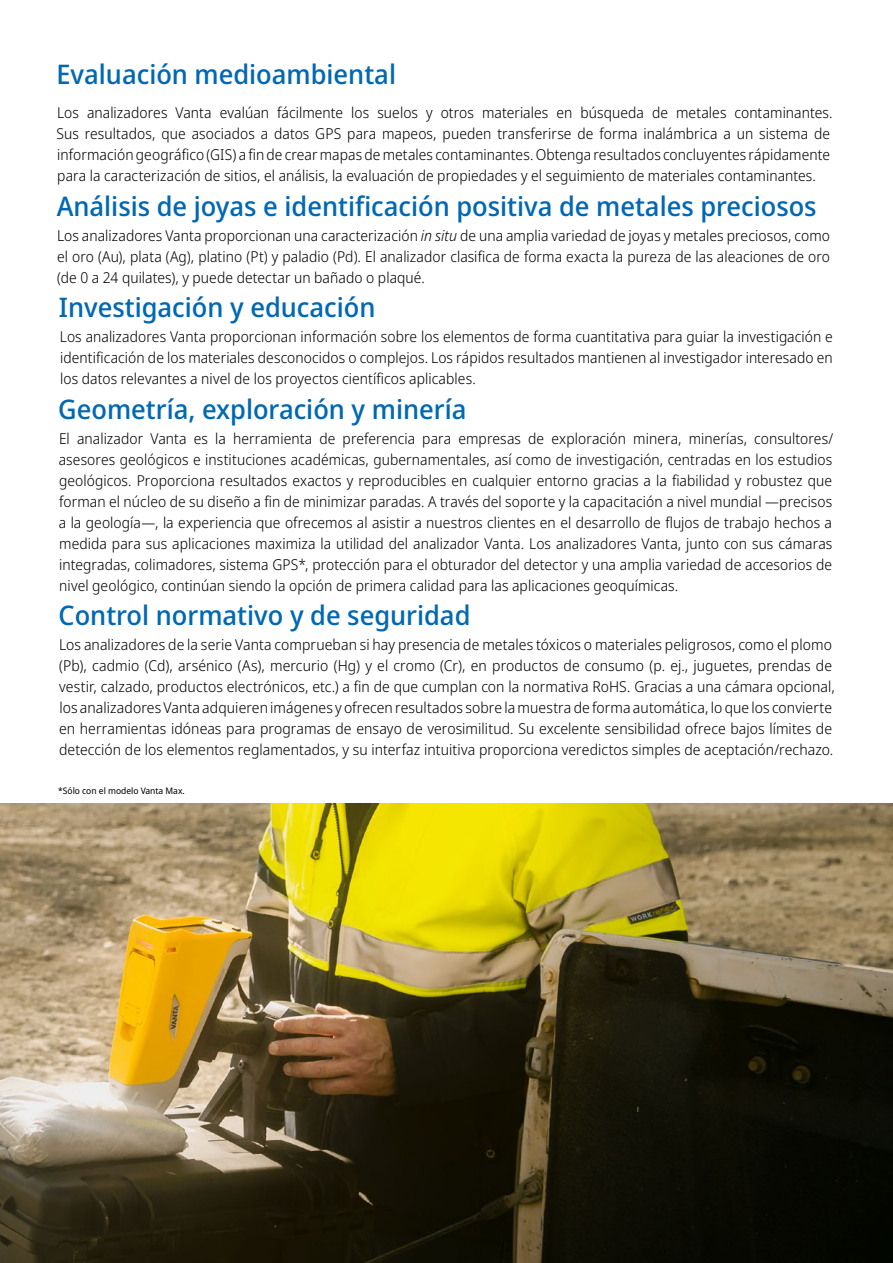
<style>
.page{position:relative;width:893px;height:1263px;background:#fff}
.page>*{position:absolute;margin:0;border:0;box-sizing:border-box;transform-origin:0 0}
.Subtitle_18{font:500 27px "Noto Sans Display";color:#0068b4}
.Text{font:300 15px/21px "Noto Sans Display";letter-spacing:.005em;color:#000;text-align:justify}
.t1{font:9px "Noto Sans Display";color:#000}
.s1{font-style:italic}
</style>
<div class="page">
<img style="left:0;top:804px;width:893px;height:459px">
<p class="Subtitle_18" style="left:57px;top:55px;width:341px">Evaluación medioambiental</p>
<p class="Text" style="left:56px;top:102px;width:778px;text-align:left">Los analizadores Vanta evalúan fácilmente los suelos y otros materiales en búsqueda de metales contaminantes.<br>Sus resultados, que asociados a datos GPS para mapeos, pueden transferirse de forma inalámbrica a un sistema de información geográfico (GIS) a fin de crear mapas de metales contaminantes. Obtenga resultados concluyentes rápidamente para la caracterización de sitios, el análisis, la evaluación de propiedades y el seguimiento de materiales contaminantes.</p>
<p class="Subtitle_18" style="left:57px;top:187px;width:761px">Análisis de joyas e identificación positiva de metales preciosos</p>
<p class="Text" style="left:57px;top:226px;width:774px">Los analizadores Vanta proporcionan una caracterización <span class="s1">in situ</span> de una amplia variedad de joyas y metales preciosos, como el oro (Au), plata (Ag), platino (Pt) y paladio (Pd). El analizador clasifica de forma exacta la pureza de las aleaciones de oro (de 0 a 24 quilates), y puede detectar un bañado o plaqué.</p>
<p class="Subtitle_18" style="left:59px;top:288px;width:318px">Investigación y educación</p>
<p class="Text" style="left:60px;top:327px;width:774px">Los analizadores Vanta proporcionan información sobre los elementos de forma cuantitativa para guiar la investigación e identificación de los materiales desconocidos o complejos. Los rápidos resultados mantienen al investigador interesado en los datos relevantes a nivel de los proyectos científicos aplicables.</p>
<p class="Subtitle_18" style="left:58px;top:390px;width:410px">Geometría, exploración y minería</p>
<p class="Text" style="left:59px;top:428px;width:776px">El analizador Vanta es la herramienta de preferencia para empresas de exploración minera, minerías, consultores/ asesores geológicos e instituciones académicas, gubernamentales, así como de investigación, centradas en los estudios geológicos. Proporciona resultados exactos y reproducibles en cualquier entorno gracias a la fiabilidad y robustez que forman el núcleo de su diseño a fin de minimizar paradas. A través del soporte y la capacitación a nivel mundial —precisos a la geología—, la experiencia que ofrecemos al asistir a nuestros clientes en el desarrollo de flujos de trabajo hechos a medida para sus aplicaciones maximiza la utilidad del analizador Vanta. Los analizadores Vanta, junto con sus cámaras integradas, colimadores, sistema GPS*, protección para el obturador del detector y una amplia variedad de accesorios de nivel geológico, continúan siendo la opción de primera calidad para las aplicaciones geoquímicas.</p>
<p class="Subtitle_18" style="left:59px;top:596px;width:413px">Control normativo y de seguridad</p>
<p class="Text" style="left:59px;top:634px;width:777px;text-align:left">Los analizadores de la serie Vanta comprueban si hay presencia de metales tóxicos o materiales peligrosos, como el plomo (Pb), cadmio (Cd), arsénico (As), mercurio (Hg) y el cromo (Cr), en productos de consumo (p. ej., juguetes, prendas de vestir, calzado, productos electrónicos, etc.) a fin de que cumplan con la normativa RoHS. Gracias a una cámara opcional, los analizadores Vanta adquieren imágenes y ofrecen resultados sobre la muestra de forma automática, lo que los convierte en herramientas idóneas para programas de ensayo de verosimilitud. Su excelente sensibilidad ofrece bajos límites de detección de los elementos reglamentados, y su interfaz intuitiva proporciona veredictos simples de aceptación/rechazo.</p>
<p class="t1" style="left:58px;top:784px;width:128px">*Sólo con el modelo Vanta Max.</p>
</div>
